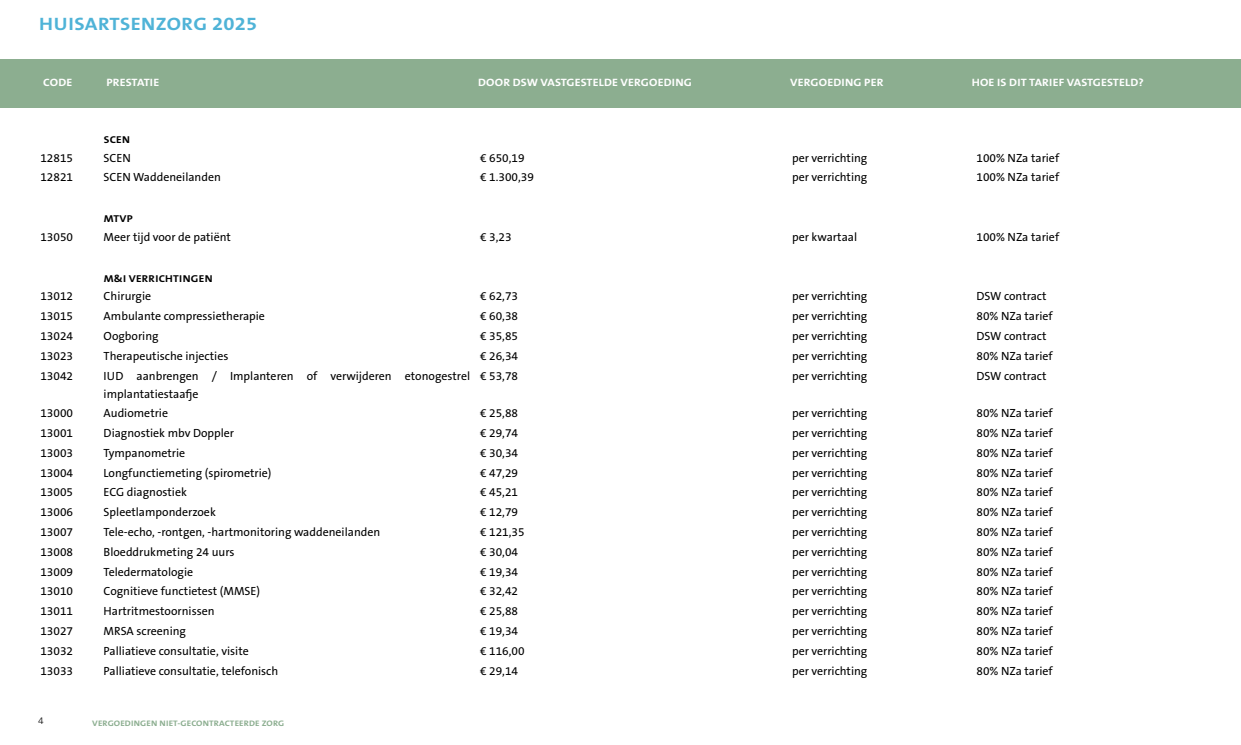
<style>
.page{position:relative;width:1241px;height:745px;background:#fff}
.page>*{position:absolute;margin:0;border:0;box-sizing:border-box;transform-origin:0 0}
.t1{font:700 18px "The Sans B W7";letter-spacing:.02em;color:#4fb3d7;scale:1.13 1}
._01_-_PLAT_TABEL{font:11.88px/18.8px "The Sans B W5 Plain";color:#000}
.t2{font:700 10.75px "The Sans B W7";letter-spacing:.015em;color:#fff;scale:1.11 1}
._01_-_SUBKOP{font:700 10px "The Sans B W7";letter-spacing:.025em;color:#000;scale:1.12 1}
.t3{font:300 10px "The Sans B W3";color:#000}
.t4{font:700 8px "The Sans B W7";letter-spacing:.015em;color:#8cae90;scale:1.12 1}
</style>
<div class="page">
<div style="left:0;top:59px;width:1240px;height:49px;background:#8cae90"></div>
<h1 class="t1" style="left:39px;top:12px;width:194px">HUISARTSENZORG 2025</h1>
<p class="t2" style="left:43px;top:76px;width:28px">CODE</p>
<p class="t2" style="left:106px;top:76px;width:49px">PRESTATIE</p>
<p class="t2" style="left:478px;top:76px;width:194px">DOOR DSW VASTGESTELDE VERGOEDING</p>
<p class="t2" style="left:790px;top:76px;width:86px">VERGOEDING PER</p>
<p class="t2" style="left:971px;top:76px;width:156px">HOE IS DIT TARIEF VASTGESTELD?</p>
<p class="_01_-_SUBKOP" style="left:104px;top:133px;width:25px">SCEN</p>
<p class="_01_-_PLAT_TABEL" style="left:40px;top:148px;width:34px">12815</p>
<p class="_01_-_PLAT_TABEL" style="left:104px;top:148px;width:29px">SCEN</p>
<p class="_01_-_PLAT_TABEL" style="left:480px;top:148px;width:46px">€ 650,19</p>
<p class="_01_-_PLAT_TABEL" style="left:792px;top:148px;width:77px">per verrichting</p>
<p class="_01_-_PLAT_TABEL" style="left:976px;top:148px;width:84px">100% NZa tarief</p>
<p class="_01_-_PLAT_TABEL" style="left:40px;top:168px;width:34px">12821</p>
<p class="_01_-_PLAT_TABEL" style="left:104px;top:168px;width:119px">SCEN Waddeneilanden</p>
<p class="_01_-_PLAT_TABEL" style="left:480px;top:168px;width:55px">€ 1.300,39</p>
<p class="_01_-_PLAT_TABEL" style="left:792px;top:168px;width:77px">per verrichting</p>
<p class="_01_-_PLAT_TABEL" style="left:976px;top:168px;width:84px">100% NZa tarief</p>
<p class="_01_-_SUBKOP" style="left:104px;top:211px;width:28px">MTVP</p>
<p class="_01_-_PLAT_TABEL" style="left:40px;top:227px;width:34px">13050</p>
<p class="_01_-_PLAT_TABEL" style="left:104px;top:227px;width:129px">Meer tijd voor de patiënt</p>
<p class="_01_-_PLAT_TABEL" style="left:480px;top:227px;width:33px">€ 3,23</p>
<p class="_01_-_PLAT_TABEL" style="left:792px;top:227px;width:67px">per kwartaal</p>
<p class="_01_-_PLAT_TABEL" style="left:976px;top:227px;width:84px">100% NZa tarief</p>
<p class="_01_-_SUBKOP" style="left:104px;top:271px;width:99px">M&amp;I VERRICHTINGEN</p>
<p class="_01_-_PLAT_TABEL" style="left:40px;top:287px;width:34px">13012</p>
<p class="_01_-_PLAT_TABEL" style="left:104px;top:287px;width:49px">Chirurgie</p>
<p class="_01_-_PLAT_TABEL" style="left:480px;top:287px;width:39px">€ 62,73</p>
<p class="_01_-_PLAT_TABEL" style="left:792px;top:287px;width:77px">per verrichting</p>
<p class="_01_-_PLAT_TABEL" style="left:976px;top:287px;width:72px">DSW contract</p>
<p class="_01_-_PLAT_TABEL" style="left:40px;top:306px;width:34px">13015</p>
<p class="_01_-_PLAT_TABEL" style="left:104px;top:306px;width:163px">Ambulante compressietherapie</p>
<p class="_01_-_PLAT_TABEL" style="left:480px;top:306px;width:39px">€ 60,38</p>
<p class="_01_-_PLAT_TABEL" style="left:792px;top:306px;width:77px">per verrichting</p>
<p class="_01_-_PLAT_TABEL" style="left:976px;top:306px;width:78px">80% NZa tarief</p>
<p class="_01_-_PLAT_TABEL" style="left:40px;top:326px;width:34px">13024</p>
<p class="_01_-_PLAT_TABEL" style="left:104px;top:326px;width:56px">Oogboring</p>
<p class="_01_-_PLAT_TABEL" style="left:480px;top:326px;width:39px">€ 35,85</p>
<p class="_01_-_PLAT_TABEL" style="left:792px;top:326px;width:77px">per verrichting</p>
<p class="_01_-_PLAT_TABEL" style="left:976px;top:326px;width:72px">DSW contract</p>
<p class="_01_-_PLAT_TABEL" style="left:40px;top:346px;width:34px">13023</p>
<p class="_01_-_PLAT_TABEL" style="left:104px;top:346px;width:126px">Therapeutische injecties</p>
<p class="_01_-_PLAT_TABEL" style="left:480px;top:346px;width:39px">€ 26,34</p>
<p class="_01_-_PLAT_TABEL" style="left:792px;top:346px;width:77px">per verrichting</p>
<p class="_01_-_PLAT_TABEL" style="left:976px;top:346px;width:78px">80% NZa tarief</p>
<p class="_01_-_PLAT_TABEL" style="left:40px;top:366px;width:34px">13042</p>
<p class="_01_-_PLAT_TABEL" style="left:104px;top:366px;width:368px">IUD aanbrengen / Implanteren of verwijderen etonogestrel implantatiestaafje</p>
<p class="_01_-_PLAT_TABEL" style="left:480px;top:366px;width:39px">€ 53,78</p>
<p class="_01_-_PLAT_TABEL" style="left:792px;top:366px;width:77px">per verrichting</p>
<p class="_01_-_PLAT_TABEL" style="left:976px;top:366px;width:72px">DSW contract</p>
<p class="_01_-_PLAT_TABEL" style="left:40px;top:403px;width:34px">13000</p>
<p class="_01_-_PLAT_TABEL" style="left:104px;top:403px;width:66px">Audiometrie</p>
<p class="_01_-_PLAT_TABEL" style="left:480px;top:403px;width:39px">€ 25,88</p>
<p class="_01_-_PLAT_TABEL" style="left:792px;top:403px;width:77px">per verrichting</p>
<p class="_01_-_PLAT_TABEL" style="left:976px;top:403px;width:78px">80% NZa tarief</p>
<p class="_01_-_PLAT_TABEL" style="left:40px;top:423px;width:34px">13001</p>
<p class="_01_-_PLAT_TABEL" style="left:104px;top:423px;width:132px">Diagnostiek mbv Doppler</p>
<p class="_01_-_PLAT_TABEL" style="left:480px;top:423px;width:39px">€ 29,74</p>
<p class="_01_-_PLAT_TABEL" style="left:792px;top:423px;width:77px">per verrichting</p>
<p class="_01_-_PLAT_TABEL" style="left:976px;top:423px;width:78px">80% NZa tarief</p>
<p class="_01_-_PLAT_TABEL" style="left:40px;top:443px;width:34px">13003</p>
<p class="_01_-_PLAT_TABEL" style="left:104px;top:443px;width:83px">Tympanometrie</p>
<p class="_01_-_PLAT_TABEL" style="left:480px;top:443px;width:39px">€ 30,34</p>
<p class="_01_-_PLAT_TABEL" style="left:792px;top:443px;width:77px">per verrichting</p>
<p class="_01_-_PLAT_TABEL" style="left:976px;top:443px;width:78px">80% NZa tarief</p>
<p class="_01_-_PLAT_TABEL" style="left:40px;top:463px;width:34px">13004</p>
<p class="_01_-_PLAT_TABEL" style="left:104px;top:463px;width:169px">Longfunctiemeting (spirometrie)</p>
<p class="_01_-_PLAT_TABEL" style="left:480px;top:463px;width:39px">€ 47,29</p>
<p class="_01_-_PLAT_TABEL" style="left:792px;top:463px;width:77px">per verrichting</p>
<p class="_01_-_PLAT_TABEL" style="left:976px;top:463px;width:78px">80% NZa tarief</p>
<p class="_01_-_PLAT_TABEL" style="left:40px;top:482px;width:34px">13005</p>
<p class="_01_-_PLAT_TABEL" style="left:104px;top:482px;width:85px">ECG diagnostiek</p>
<p class="_01_-_PLAT_TABEL" style="left:480px;top:482px;width:39px">€ 45,21</p>
<p class="_01_-_PLAT_TABEL" style="left:792px;top:482px;width:77px">per verrichting</p>
<p class="_01_-_PLAT_TABEL" style="left:976px;top:482px;width:78px">80% NZa tarief</p>
<p class="_01_-_PLAT_TABEL" style="left:40px;top:502px;width:34px">13006</p>
<p class="_01_-_PLAT_TABEL" style="left:104px;top:502px;width:114px">Spleetlamponderzoek</p>
<p class="_01_-_PLAT_TABEL" style="left:480px;top:502px;width:39px">€ 12,79</p>
<p class="_01_-_PLAT_TABEL" style="left:792px;top:502px;width:77px">per verrichting</p>
<p class="_01_-_PLAT_TABEL" style="left:976px;top:502px;width:78px">80% NZa tarief</p>
<p class="_01_-_PLAT_TABEL" style="left:40px;top:522px;width:34px">13007</p>
<p class="_01_-_PLAT_TABEL" style="left:104px;top:522px;width:278px">Tele-echo, -rontgen, -hartmonitoring waddeneilanden</p>
<p class="_01_-_PLAT_TABEL" style="left:480px;top:522px;width:46px">€ 121,35</p>
<p class="_01_-_PLAT_TABEL" style="left:792px;top:522px;width:77px">per verrichting</p>
<p class="_01_-_PLAT_TABEL" style="left:976px;top:522px;width:78px">80% NZa tarief</p>
<p class="_01_-_PLAT_TABEL" style="left:40px;top:542px;width:34px">13008</p>
<p class="_01_-_PLAT_TABEL" style="left:104px;top:542px;width:132px">Bloeddrukmeting 24 uurs</p>
<p class="_01_-_PLAT_TABEL" style="left:480px;top:542px;width:39px">€ 30,04</p>
<p class="_01_-_PLAT_TABEL" style="left:792px;top:542px;width:77px">per verrichting</p>
<p class="_01_-_PLAT_TABEL" style="left:976px;top:542px;width:78px">80% NZa tarief</p>
<p class="_01_-_PLAT_TABEL" style="left:40px;top:562px;width:34px">13009</p>
<p class="_01_-_PLAT_TABEL" style="left:104px;top:562px;width:91px">Teledermatologie</p>
<p class="_01_-_PLAT_TABEL" style="left:480px;top:562px;width:39px">€ 19,34</p>
<p class="_01_-_PLAT_TABEL" style="left:792px;top:562px;width:77px">per verrichting</p>
<p class="_01_-_PLAT_TABEL" style="left:976px;top:562px;width:78px">80% NZa tarief</p>
<p class="_01_-_PLAT_TABEL" style="left:40px;top:581px;width:34px">13010</p>
<p class="_01_-_PLAT_TABEL" style="left:104px;top:581px;width:158px">Cognitieve functietest (MMSE)</p>
<p class="_01_-_PLAT_TABEL" style="left:480px;top:581px;width:39px">€ 32,42</p>
<p class="_01_-_PLAT_TABEL" style="left:792px;top:581px;width:77px">per verrichting</p>
<p class="_01_-_PLAT_TABEL" style="left:976px;top:581px;width:78px">80% NZa tarief</p>
<p class="_01_-_PLAT_TABEL" style="left:40px;top:601px;width:34px">13011</p>
<p class="_01_-_PLAT_TABEL" style="left:104px;top:601px;width:112px">Hartritmestoornissen</p>
<p class="_01_-_PLAT_TABEL" style="left:480px;top:601px;width:39px">€ 25,88</p>
<p class="_01_-_PLAT_TABEL" style="left:792px;top:601px;width:77px">per verrichting</p>
<p class="_01_-_PLAT_TABEL" style="left:976px;top:601px;width:78px">80% NZa tarief</p>
<p class="_01_-_PLAT_TABEL" style="left:40px;top:621px;width:34px">13027</p>
<p class="_01_-_PLAT_TABEL" style="left:104px;top:621px;width:84px">MRSA screening</p>
<p class="_01_-_PLAT_TABEL" style="left:480px;top:621px;width:39px">€ 19,34</p>
<p class="_01_-_PLAT_TABEL" style="left:792px;top:621px;width:77px">per verrichting</p>
<p class="_01_-_PLAT_TABEL" style="left:976px;top:621px;width:78px">80% NZa tarief</p>
<p class="_01_-_PLAT_TABEL" style="left:40px;top:641px;width:34px">13032</p>
<p class="_01_-_PLAT_TABEL" style="left:104px;top:641px;width:147px">Palliatieve consultatie, visite</p>
<p class="_01_-_PLAT_TABEL" style="left:480px;top:641px;width:46px">€ 116,00</p>
<p class="_01_-_PLAT_TABEL" style="left:792px;top:641px;width:77px">per verrichting</p>
<p class="_01_-_PLAT_TABEL" style="left:976px;top:641px;width:78px">80% NZa tarief</p>
<p class="_01_-_PLAT_TABEL" style="left:40px;top:660px;width:34px">13033</p>
<p class="_01_-_PLAT_TABEL" style="left:104px;top:660px;width:176px">Palliatieve consultatie, telefonisch</p>
<p class="_01_-_PLAT_TABEL" style="left:480px;top:660px;width:39px">€ 29,14</p>
<p class="_01_-_PLAT_TABEL" style="left:792px;top:660px;width:77px">per verrichting</p>
<p class="_01_-_PLAT_TABEL" style="left:976px;top:660px;width:78px">80% NZa tarief</p>
<p class="t3" style="left:38px;top:714px;width:7px">4</p>
<p class="t4" style="left:92px;top:717px;width:173px">VERGOEDINGEN NIET-GECONTRACTEERDE ZORG</p>
</div>
